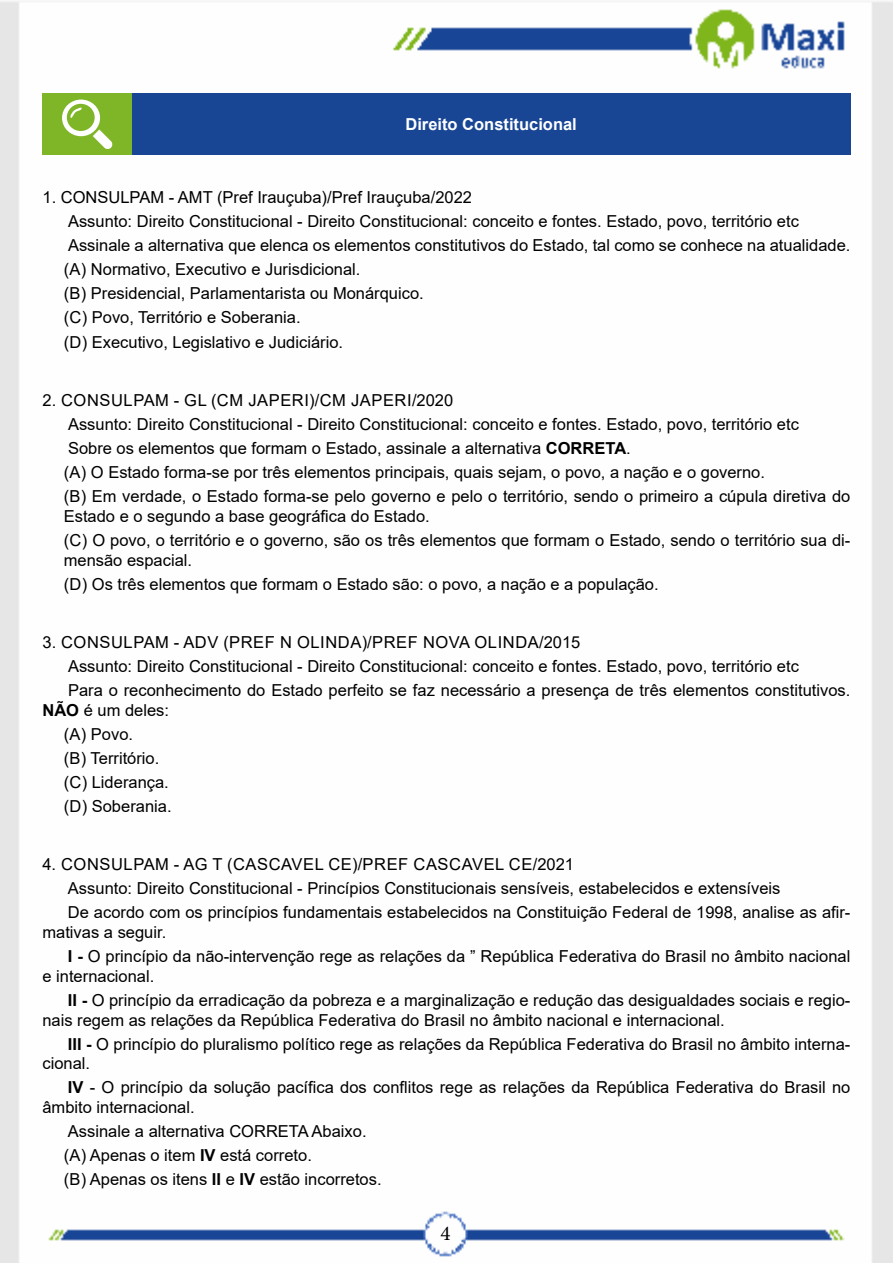
<style>
.page{position:relative;width:893px;height:1263px;background:#fff}
.page>*{position:absolute;margin:0;border:0;box-sizing:border-box;transform-origin:0 0}
.t1{font:21px "Minion Pro";color:#000}
.t2{font:16.5px/24px "Arial";color:#000}
.t3{font:700 16.5px "Arial";color:#fff}
.s1{font-weight:700}
</style>
<div class="page">
<img style="left:0;top:1px;width:893px;height:1262px">
<div style="left:43px;top:94px;width:89px;height:61px;background:#7fb628"></div>
<div style="left:132px;top:94px;width:718px;height:61px;background:#184695"></div>
<svg style="left:62px;top:100px;width:51px;height:49px"></svg>
<p class="t3" style="left:405px;top:113px;width:173px">Direito Constitucional</p>
<p class="t2" style="left:64px;top:185px;width:788px;text-indent:-21px">1. CONSULPAM - AMT (Pref Irauçuba)/Pref Irauçuba/2022<br>Assunto: Direito Constitucional - Direito Constitucional: conceito e fontes. Estado, povo, território etc Assinale a alternativa que elenca os elementos constitutivos do Estado, tal como se conhece na atualidade. (A) Normativo, Executivo e Jurisdicional.<br>(B) Presidencial, Parlamentarista ou Monárquico.<br>(C) Povo, Território e Soberania.<br>(D) Executivo, Legislativo e Judiciário.</p>
<p class="t2" style="left:64px;top:388px;width:788px;text-indent:-21px">2. CONSULPAM - GL (CM JAPERI)/CM JAPERI/2020<br>Assunto: Direito Constitucional - Direito Constitucional: conceito e fontes. Estado, povo, território etc<br>Sobre os elementos que formam o Estado, assinale a alternativa <span class="s1">CORRETA</span>.<br>(A) O Estado forma-se por três elementos principais, quais sejam, o povo, a nação e o governo.<br>(B) Em verdade, o Estado forma-se pelo governo e pelo o território, sendo o primeiro a cúpula diretiva do</p>
<p class="t2" style="left:64px;top:504px;width:788px">Estado e o segundo a base geográfica do Estado.<br>(C) O povo, o território e o governo, são os três elementos que formam o Estado, sendo o território sua di-</p>
<p class="t2" style="left:64px;top:548px;width:596px">mensão espacial.<br>(D) Os três elementos que formam o Estado são: o povo, a nação e a população.</p>
<p class="t2" style="left:68px;top:630px;width:784px;text-indent:-26px">3. CONSULPAM - ADV (PREF N OLINDA)/PREF NOVA OLINDA/2015<br>Assunto: Direito Constitucional - Direito Constitucional: conceito e fontes. Estado, povo, território etc<br>Para o reconhecimento do Estado perfeito se faz necessário a presença de três elementos constitutivos.</p>
<p class="t2" style="left:64px;top:698px;width:109px;text-indent:-21px"><span class="s1">NÃO</span> é um deles: (A) Povo.<br>(B) Território. (C) Liderança. (D) Soberania.</p>
<p class="t2" style="left:68px;top:852px;width:784px;text-indent:-26px">4. CONSULPAM - AG T (CASCAVEL CE)/PREF CASCAVEL CE/2021<br>Assunto: Direito Constitucional - Princípios Constitucionais sensíveis, estabelecidos e extensíveis<br>De acordo com os princípios fundamentais estabelecidos na Constituição Federal de 1998, analise as afir-</p>
<p class="t2" style="left:68px;top:920px;width:784px;text-indent:-26px">mativas a seguir.<br><span class="s1">I -</span> O princípio da não-intervenção rege as relações da ” República Federativa do Brasil no âmbito nacional</p>
<p class="t2" style="left:68px;top:964px;width:784px;text-indent:-26px">e internacional.<br><span class="s1">II -</span> O princípio da erradicação da pobreza e a marginalização e redução das desigualdades sociais e regio-</p>
<p class="t2" style="left:68px;top:1007px;width:784px;text-indent:-26px">nais regem as relações da República Federativa do Brasil no âmbito nacional e internacional.<br><span class="s1">III -</span> O princípio do pluralismo político rege as relações da República Federativa do Brasil no âmbito interna-</p>
<p class="t2" style="left:68px;top:1051px;width:784px;text-indent:-26px">cional.<br><span class="s1">IV</span> - O princípio da solução pacífica dos conflitos rege as relações da República Federativa do Brasil no</p>
<p class="t2" style="left:64px;top:1095px;width:319px;text-indent:-21px">âmbito internacional.<br>Assinale a alternativa CORRETA Abaixo. (A) Apenas o item <span class="s1">IV</span> está correto.<br>(B) Apenas os itens <span class="s1">II</span> e <span class="s1">IV</span> estão incorretos.</p>
<p class="t1" style="left:440px;top:1219px;width:12px">4</p>
</div>
